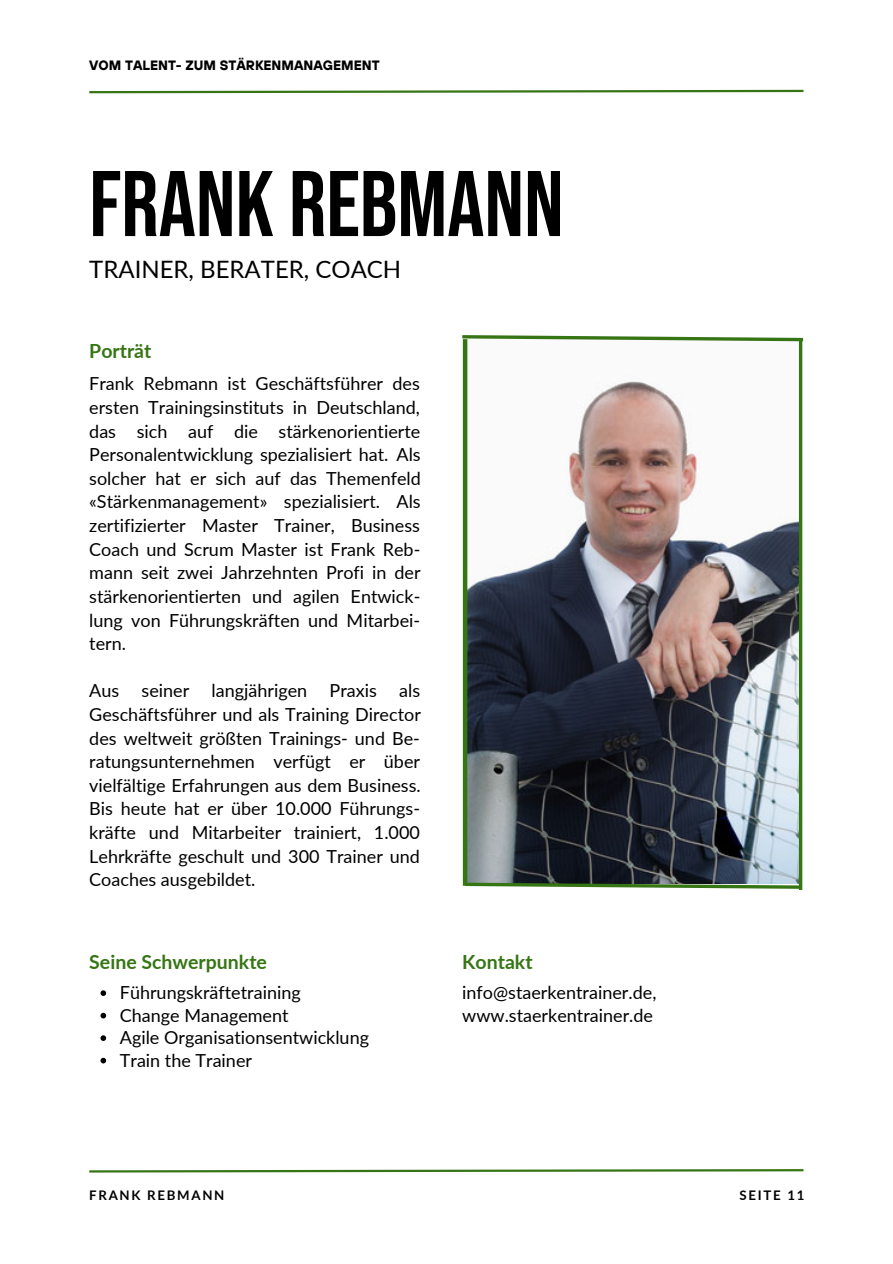
<style>
.page{position:relative;width:893px;height:1264px;background:#fff}
.page>*{position:absolute;margin:0;border:0;box-sizing:border-box;transform-origin:0 0}
.t1{font:700 92.85px "Bebas Neue Pro";color:#000001}
.t2{font:24px "Lato";color:#000001}
.t3{font:700 19.5px "Lato";color:#367514}
.t4{font:18px/23.5px "Lato";color:#000001;text-align:justify}
.t5{font:700 13.5px "TT Hoves";color:#000001}
.t6{font:700 13.2px "Lato";letter-spacing:.13em;color:#000001}
</style>
<div class="page">
<img style="left:467px;top:343px;width:331px;height:538px">
<svg style="left:89px;top:89px;width:715px;height:5px"></svg>
<svg style="left:89px;top:1169px;width:715px;height:4px"></svg>
<svg style="left:462px;top:335px;width:342px;height:8px"></svg>
<svg style="left:462px;top:881px;width:341px;height:9px"></svg>
<hr style="left:463px;top:339px;width:4px;height:546px;background:#367514">
<svg style="left:798px;top:340px;width:4px;height:550px;background:#55873e"></svg>
<svg style="left:100px;top:990px;width:6px;height:5px"></svg>
<svg style="left:100px;top:1012px;width:6px;height:6px"></svg>
<svg style="left:100px;top:1035px;width:6px;height:5px"></svg>
<svg style="left:100px;top:1057px;width:6px;height:6px"></svg>
<p class="t5" style="left:89px;top:57px;width:292px">VOM TALENT- ZUM STÄRKENMANAGEMENT</p>
<p class="t1" style="left:89px;top:143px;width:476px">FRANK REBMANN</p>
<p class="t2" style="left:89px;top:254px;width:313px">TRAINER, BERATER, COACH</p>
<p class="t3" style="left:89px;top:339px;width:64px">Porträt</p>
<p class="t4" style="left:89px;top:371px;width:333px">Frank Rebmann ist Geschäftsführer des ersten Trainingsinstituts in Deutschland, das sich auf die stärkenorientierte Personalentwicklung spezialisiert hat. Als solcher hat er sich auf das Themenfeld «Stärkenmanagement» spezialisiert. Als zertifizierter Master Trainer, Business Coach und Scrum Master ist Frank Reb&shy;mann seit zwei Jahrzehnten Profi in der stärkenorientierten und agilen Entwick&shy;lung von Führungskräften und Mitarbei&shy;tern.</p>
<p class="t4" style="left:89px;top:678px;width:333px">Aus seiner langjährigen Praxis als Geschäftsführer und als Training Director des weltweit größten Trainings- und Be&shy;ratungsunternehmen verfügt er über vielfältige Erfahrungen aus dem Business.<br>Bis heute hat er über 10.000 Führungs&shy;kräfte und Mitarbeiter trainiert, 1.000<br>Lehrkräfte geschult und 300 Trainer und Coaches ausgebildet.</p>
<p class="t3" style="left:89px;top:950px;width:179px">Seine Schwerpunkte</p>
<p class="t4" style="left:120px;top:980px;width:182px">Führungskräftetraining</p>
<p class="t4" style="left:120px;top:1003px;width:170px">Change Management</p>
<p class="t4" style="left:120px;top:1025px;width:251px">Agile Organisationsentwicklung</p>
<p class="t4" style="left:120px;top:1048px;width:134px">Train the Trainer</p>
<p class="t3" style="left:462px;top:950px;width:72px">Kontakt</p>
<p class="t4" style="left:462px;top:981px;width:196px;line-height:22.5px">info@staerkentrainer.de, www.staerkentrainer.de</p>
<p class="t6" style="left:89px;top:1186px;width:137px">FRANK REBMANN</p>
<p class="t6" style="left:739px;top:1186px;width:66px">SEITE 11</p>
</div>
